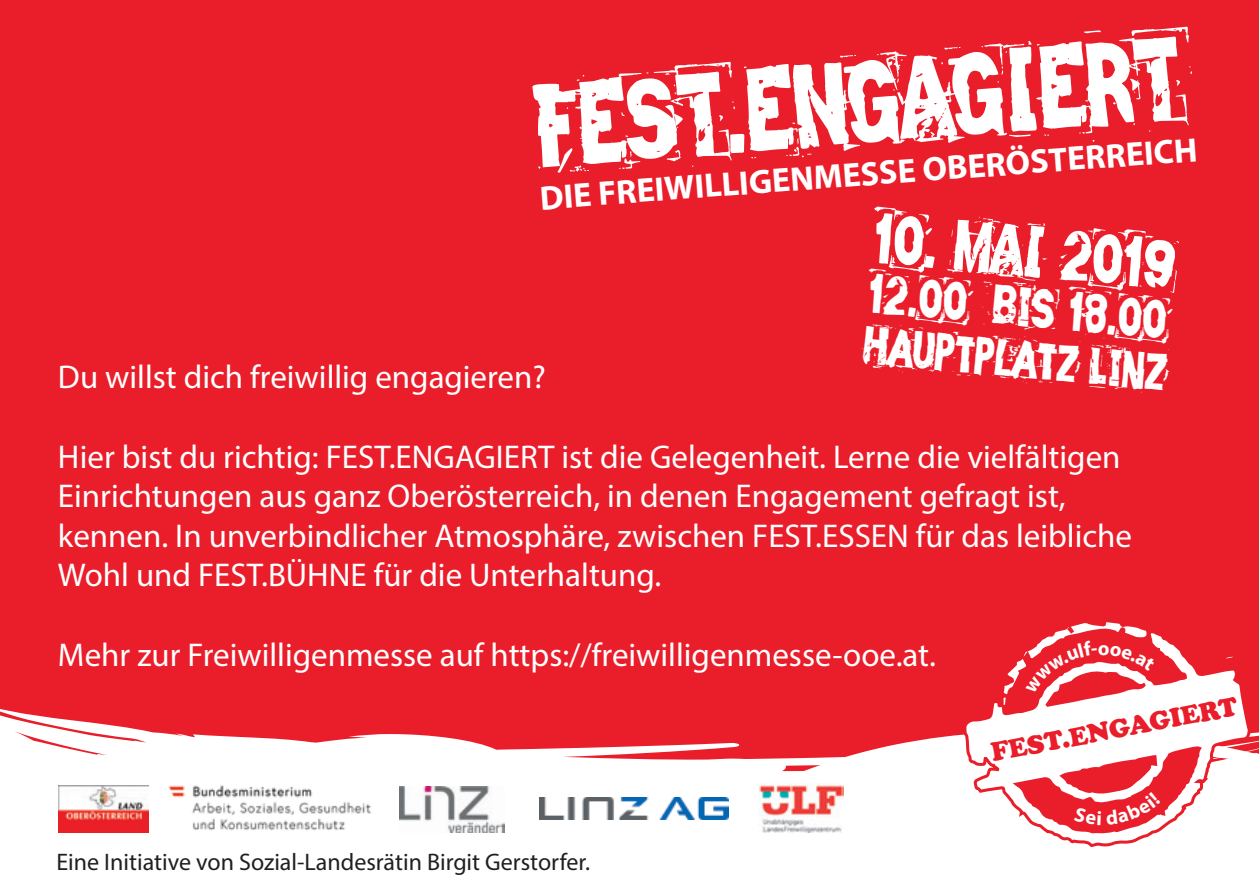
<style>
.page{position:relative;width:1259px;height:893px;background:#fff}
.page>*{position:absolute;margin:0;border:0;box-sizing:border-box;transform-origin:0 0}
.t1{font:95.7px "Zero&Zero Is";color:#fff}
.t2{font:58.5px "Zero&Zero Is";color:#fff}
.t3{font:45.6px "Zero&Zero Is";color:#fff}
.t4{font:42.6px "Zero&Zero Is";color:#fff}
.t5{font:700 34.2px "Myriad Pro";color:#fff}
.t6{font:33px/39.6px "Myriad Pro";color:#fff}
.t7{font:900 26.7px "Cooper";color:#ea1d2a}
.t8{font:24px "Myriad Pro";color:#231f20}
</style>
<div class="page">
<div style="left:0;top:0;width:1259px;height:642px;background:#ea1d2a"></div>
<svg style="left:0;top:642px;width:1259px;height:191px;fill:#ea1d2a"></svg>
<svg style="left:657px;top:729px;width:602px;height:104px"></svg>
<svg style="left:962px;top:582px;width:290px;height:265px"></svg>
<img style="left:58px;top:785px;width:90px;height:47px">
<img style="left:400px;top:786px;width:105px;height:46px">
<img style="left:539px;top:798px;width:190px;height:22px">
<img style="left:758px;top:783px;width:85px;height:50px">
<img style="left:160px;top:777px;width:220px;height:56px">
<svg style="left:1025px;top:641px;width:130px;height:52px"></svg>
<svg style="left:1074px;top:792px;width:86px;height:33px"></svg>
<h1 class="t1" style="left:532px;top:72px;width:649px;rotate:-4deg">FEST.ENGAGIERT</h1>
<p class="t5" style="left:538px;top:178px;width:661px;rotate:-4deg">DIE FREIWILLIGENMESSE OBERÖSTERREICH</p>
<h2 class="t2" style="left:876px;top:205px;width:305px;rotate:5deg">10. MAI 2019</h2>
<h3 class="t3" style="left:870px;top:268px;width:301px;rotate:5deg">12.00 bis 18.00</h3>
<p class="t4" style="left:865px;top:322px;width:305px;rotate:5deg">Hauptplatz Linz</p>
<p class="t6" style="left:58px;top:357px;width:489px">Du willst dich freiwillig engagieren?</p>
<p class="t6" style="left:58px;top:436px;width:1075px">Hier bist du richtig: FEST.ENGAGIERT ist die Gelegenheit. Lerne die vielfältigen Einrichtungen aus ganz Oberösterreich, in denen Engagement gefragt ist, kennen. In unverbindlicher Atmosphäre, zwischen FEST.ESSEN für das leibliche Wohl und FEST.BÜHNE für die Unterhaltung.</p>
<p class="t6" style="left:58px;top:634px;width:879px">Mehr zur Freiwilligenmesse auf https://freiwilligenmesse-ooe.at.</p>
<p class="t8" style="left:56px;top:847px;width:535px">Eine Initiative von Sozial-Landesrätin Birgit Gerstorfer.</p>
<p class="t7" style="left:988px;top:738px;width:252px;rotate:-11deg">FEST.ENGAGIERT</p>
</div>
